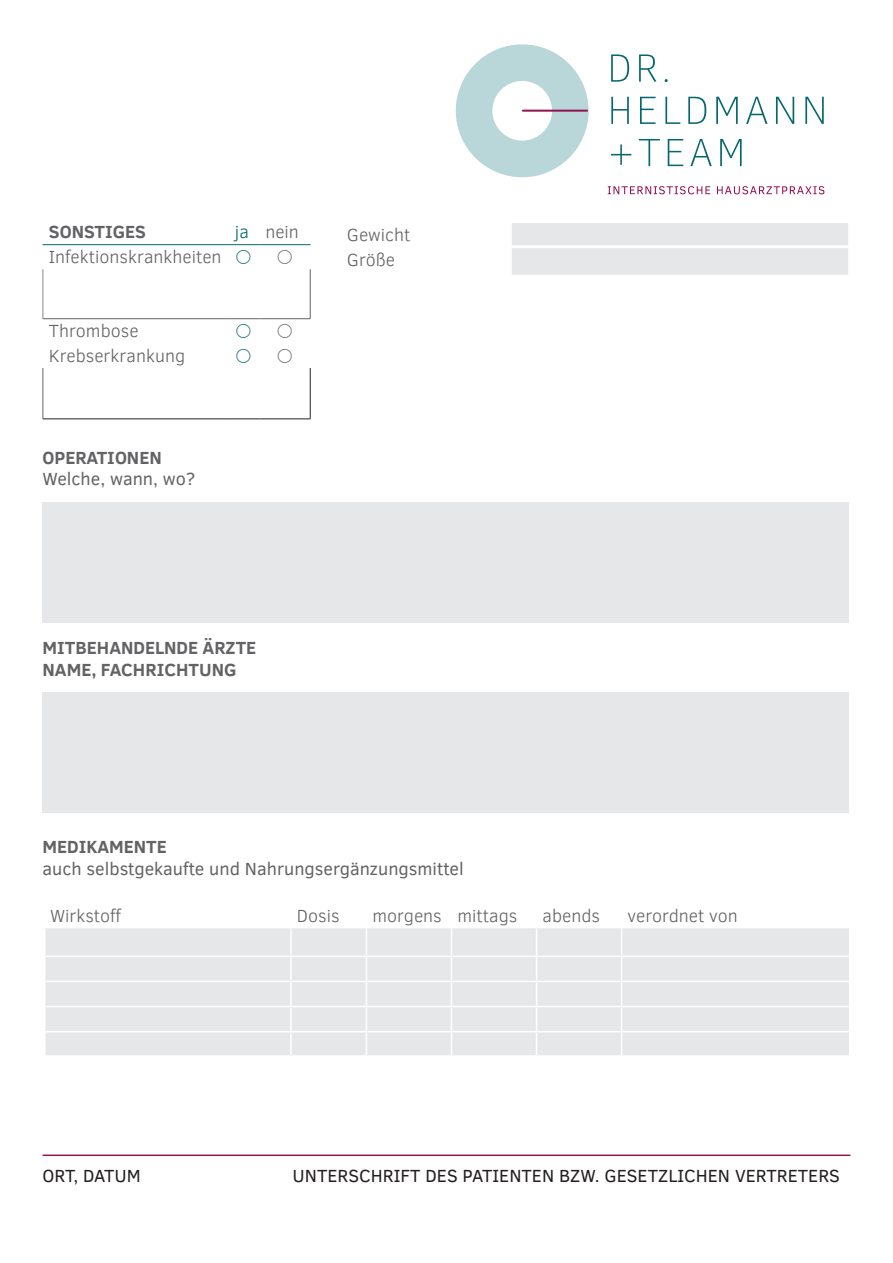
<style>
.page{position:relative;width:893px;height:1263px;background:#fff}
.page>*{position:absolute;margin:0;border:0;box-sizing:border-box;transform-origin:0 0}
.t1{font:300 18px/24.6px "Clear Sans";color:#636366}
.t2{font:18px "Clear Sans";color:#636366}
.t3{font:18px "Clear Sans";color:#231f20}
.t4{font:700 18px "Clear Sans";color:#636366}
.t5{font:700 18px "Clear Sans";color:#636366}
.s1{color:#07666d}
</style>
<div class="page">
<svg style="left:456px;top:44px;width:133px;height:133px"></svg>
<hr style="left:523px;top:110px;width:64px;height:1px;background:#931351">
<svg style="left:611px;top:54px;width:18px;height:28px"></svg>
<svg style="left:639px;top:54px;width:17px;height:28px"></svg>
<svg style="left:611px;top:97px;width:18px;height:27px"></svg>
<svg style="left:640px;top:97px;width:16px;height:27px"></svg>
<svg style="left:665px;top:97px;width:15px;height:27px"></svg>
<svg style="left:688px;top:97px;width:18px;height:27px"></svg>
<svg style="left:716px;top:97px;width:22px;height:27px"></svg>
<svg style="left:746px;top:97px;width:21px;height:27px"></svg>
<svg style="left:776px;top:97px;width:18px;height:27px"></svg>
<svg style="left:805px;top:97px;width:19px;height:27px"></svg>
<svg style="left:611px;top:144px;width:20px;height:21px"></svg>
<svg style="left:639px;top:139px;width:21px;height:27px"></svg>
<svg style="left:668px;top:139px;width:15px;height:27px"></svg>
<svg style="left:690px;top:139px;width:22px;height:27px"></svg>
<svg style="left:720px;top:139px;width:22px;height:27px"></svg>
<svg style="left:608px;top:186px;width:102px;height:8px"></svg>
<svg style="left:717px;top:186px;width:107px;height:8px"></svg>
<hr style="left:43px;top:244px;width:186px;height:1px;background:#07666d">
<hr style="left:229px;top:244px;width:30px;height:1px;background:#07666d">
<hr style="left:259px;top:244px;width:52px;height:1px;background:#07666d">
<hr style="left:43px;top:269px;width:1px;height:49px;background:#87898c">
<hr style="left:310px;top:269px;width:1px;height:49px;background:#636366">
<hr style="left:43px;top:318px;width:186px;height:1px;background:#636366">
<hr style="left:229px;top:318px;width:30px;height:1px;background:#636366">
<hr style="left:259px;top:318px;width:51px;height:1px;background:#636366">
<hr style="left:43px;top:368px;width:1px;height:51px;background:#636366">
<hr style="left:310px;top:368px;width:1px;height:51px;background:#231f20">
<hr style="left:43px;top:419px;width:186px;height:1px;background:#231f20">
<hr style="left:229px;top:419px;width:30px;height:1px;background:#231f20">
<hr style="left:259px;top:419px;width:51px;height:1px;background:#231f20">
<div style="left:43px;top:503px;width:806px;height:120px;background:#e6e7e9"></div>
<div style="left:512px;top:223px;width:336px;height:52px;background:#e6e7e9"></div>
<hr style="left:509px;top:245px;width:342px;height:3px;background:#fff">
<div style="left:43px;top:692px;width:806px;height:120px;background:#e6e7e9"></div>
<div style="left:46px;top:928px;width:803px;height:127px;background:#e6e7e9"></div>
<hr style="left:290px;top:928px;width:2px;height:28px;background:#fff">
<hr style="left:46px;top:956px;width:245px;height:1px;background:#fff">
<hr style="left:291px;top:956px;width:75px;height:1px;background:#fff">
<hr style="left:290px;top:957px;width:2px;height:24px;background:#fff">
<hr style="left:366px;top:956px;width:85px;height:1px;background:#fff">
<hr style="left:451px;top:956px;width:85px;height:1px;background:#fff">
<hr style="left:536px;top:956px;width:86px;height:1px;background:#fff">
<hr style="left:622px;top:956px;width:227px;height:1px;background:#fff">
<hr style="left:46px;top:981px;width:245px;height:1px;background:#fff">
<hr style="left:291px;top:981px;width:75px;height:1px;background:#fff">
<hr style="left:290px;top:982px;width:2px;height:24px;background:#fff">
<hr style="left:366px;top:981px;width:85px;height:1px;background:#fff">
<hr style="left:451px;top:981px;width:85px;height:1px;background:#fff">
<hr style="left:536px;top:981px;width:86px;height:1px;background:#fff">
<hr style="left:622px;top:981px;width:227px;height:1px;background:#fff">
<hr style="left:46px;top:1006px;width:245px;height:1px;background:#fff">
<hr style="left:291px;top:1006px;width:75px;height:1px;background:#fff">
<hr style="left:290px;top:1007px;width:2px;height:24px;background:#fff">
<hr style="left:366px;top:1006px;width:85px;height:1px;background:#fff">
<hr style="left:451px;top:1006px;width:85px;height:1px;background:#fff">
<hr style="left:536px;top:1006px;width:86px;height:1px;background:#fff">
<hr style="left:622px;top:1006px;width:227px;height:1px;background:#fff">
<hr style="left:46px;top:1031px;width:245px;height:1px;background:#fff">
<hr style="left:291px;top:1031px;width:75px;height:1px;background:#fff">
<hr style="left:290px;top:1032px;width:2px;height:23px;background:#fff">
<hr style="left:366px;top:1031px;width:85px;height:1px;background:#fff">
<hr style="left:451px;top:1031px;width:85px;height:1px;background:#fff">
<hr style="left:536px;top:1031px;width:86px;height:1px;background:#fff">
<hr style="left:622px;top:1031px;width:227px;height:1px;background:#fff">
<svg style="left:366px;top:928px;width:1px;height:127px"></svg>
<svg style="left:451px;top:928px;width:1px;height:127px"></svg>
<svg style="left:536px;top:928px;width:1px;height:127px"></svg>
<svg style="left:621px;top:928px;width:1px;height:127px"></svg>
<hr style="left:43px;top:1154px;width:807px;height:2px;background:#901352">
<p class="t4" style="left:49px;top:219px;width:99px">SONSTIGES</p>
<p class="t1" style="left:49px;top:220px;width:252px;text-indent:186px"><span class="s1">ja</span> nein<br>Infektionskrankheiten <span class="s1">◯</span></p>
<p class="t1" style="left:49px;top:318px;width:91px">Thrombose</p>
<p class="t1" style="left:49px;top:343px;width:138px">Krebserkrankung</p>
<p class="t4" style="left:43px;top:444px;width:121px">OPERATIONEN</p>
<p class="t2" style="left:43px;top:467px;width:154px">Welche, wann, wo?</p>
<p class="t1" style="left:347px;top:222px;width:65px;line-height:25px">Gewicht<br>Größe</p>
<p class="t4" style="left:43px;top:635px;width:215px">MITBEHANDELNDE ÄRZTE</p>
<p class="t5" style="left:43px;top:656px;width:195px">NAME, FACHRICHTUNG</p>
<p class="t4" style="left:43px;top:834px;width:126px">MEDIKAMENTE</p>
<p class="t2" style="left:43px;top:856px;width:423px">auch selbstgekaufte und Nahrungsergänzungsmittel</p>
<p class="t1" style="left:50px;top:903px;width:73px">Wirkstoff</p>
<p class="t1" style="left:297px;top:903px;width:44px">Dosis</p>
<p class="t1" style="left:372px;top:903px;width:146px">morgens mittags</p>
<p class="t1" style="left:542px;top:903px;width:59px">abends</p>
<p class="t1" style="left:628px;top:903px;width:112px">verordnet von</p>
<p class="t3" style="left:42px;top:1164px;width:100px">ORT, DATUM</p>
<p class="t3" style="left:293px;top:1164px;width:549px">UNTERSCHRIFT DES PATIENTEN BZW. GESETZLICHEN VERTRETERS</p>
</div>
